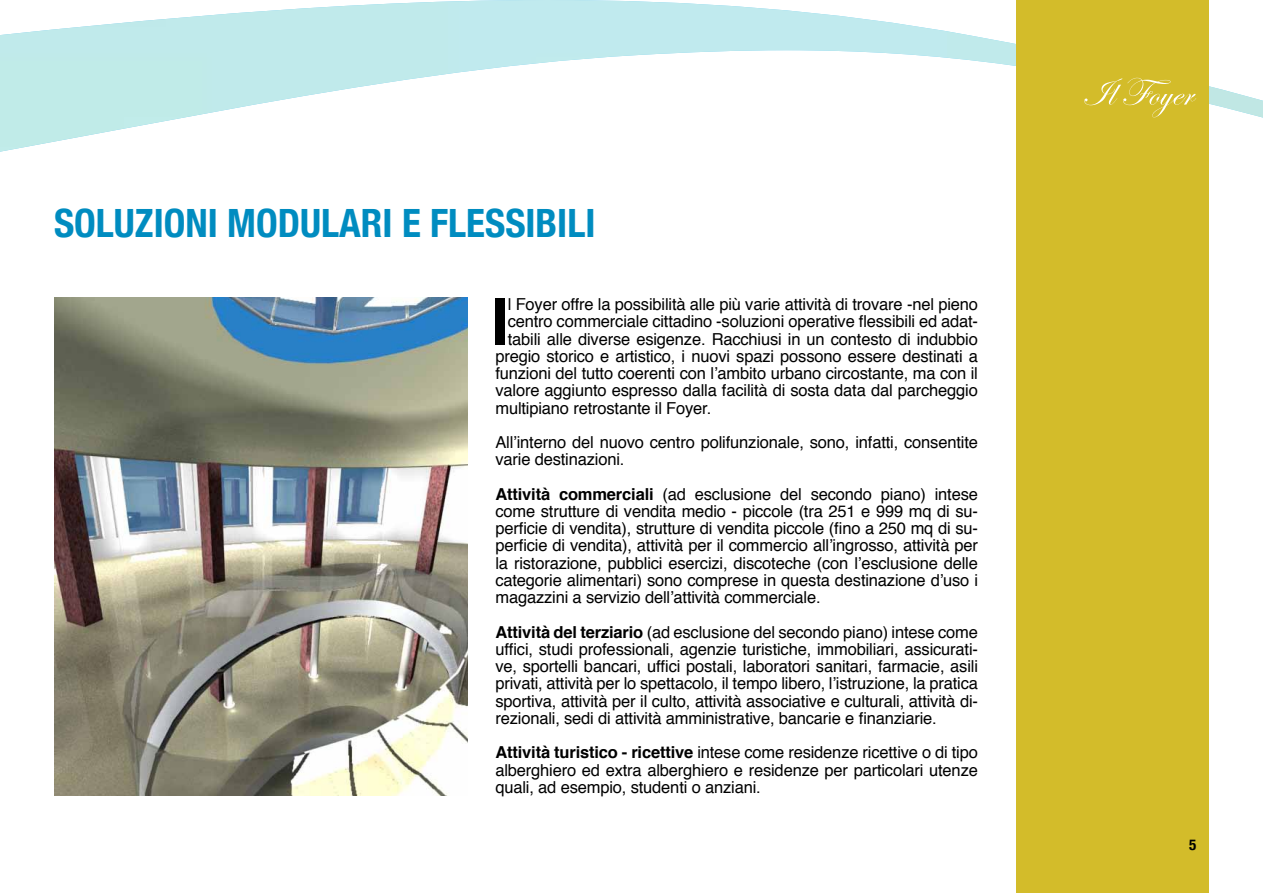
<style>
.page{position:relative;width:1263px;height:893px;background:#fff}
.page>*{position:absolute;margin:0;border:0;box-sizing:border-box;transform-origin:0 0}
.t1{font:700 condensed 64.8px "Helvetica Neue";color:#000}
.t2{font:700 condensed 39px "Helvetica Neue";color:#008cc0}
.t3{font:16.5px/17.2px "Helvetica";letter-spacing:-.01em;color:#000;text-align:justify}
.t4{font:700 condensed 15px "Helvetica Neue";color:#000}
.s1{font-weight:700}
</style>
<div class="page">
<img style="left:0;top:0;width:1263px;height:152px">
<svg style="left:0;top:11px;width:1263px;height:91px"></svg>
<div style="left:1016px;top:0;width:193px;height:893px;background:#d3bc2a"></div>
<svg style="left:1084px;top:78px;width:112px;height:39px"></svg>
<img style="left:54px;top:298px;width:414px;height:497px">
<h2 class="t2" style="left:54px;top:191px;width:543px">SOLUZIONI MODULARI E FLESSIBILI</h2>
<h1 class="t1" style="left:492px;top:268px;width:18px">I</h1>
<p class="t3" style="left:508px;top:296px;width:472px">l Foyer offre la possibilità alle più varie attività di trovare -nel pieno</p>
<p class="t3" style="left:508px;top:313px;width:472px">centro commerciale cittadino -soluzioni operative flessibili ed adat-</p>
<p class="t3" style="left:508px;top:331px;width:472px">tabili alle diverse esigenze. Racchiusi in un contesto di indubbio</p>
<p class="t3" style="left:495px;top:348px;width:484px">pregio storico e artistico, i nuovi spazi possono essere destinati a</p>
<p class="t3" style="left:495px;top:365px;width:484px">funzioni del tutto coerenti con l’ambito urbano circostante, ma con il</p>
<p class="t3" style="left:495px;top:382px;width:484px">valore aggiunto espresso dalla facilità di sosta data dal parcheggio</p>
<p class="t3" style="left:495px;top:400px;width:217px">multipiano retrostante il Foyer.</p>
<p class="t3" style="left:495px;top:434px;width:484px">All’interno del nuovo centro polifunzionale, sono, infatti, consentite varie destinazioni.</p>
<p class="t3" style="left:495px;top:486px;width:484px"><span class="s1">Attività commerciali</span> (ad esclusione del secondo piano) intese come strutture di vendita medio - piccole (tra 251 e 999 mq di su&shy;perficie di vendita), strutture di vendita piccole (fino a 250 mq di su&shy;perficie di vendita), attività per il commercio all’ingrosso, attività per la ristorazione, pubblici esercizi, discoteche (con l’esclusione delle categorie alimentari) sono comprese in questa destinazione d’uso i magazzini a servizio dell’attività commerciale.</p>
<p class="t3" style="left:495px;top:624px;width:484px"><span class="s1">Attività del terziario</span> (ad esclusione del secondo piano) intese come uffici, studi professionali, agenzie turistiche, immobiliari, assicurati&shy;ve, sportelli bancari, uffici postali, laboratori sanitari, farmacie, asili privati, attività per lo spettacolo, il tempo libero, l’istruzione, la pratica sportiva, attività per il culto, attività associative e culturali, attività di&shy;rezionali, sedi di attività amministrative, bancarie e finanziarie.</p>
<p class="t3" style="left:495px;top:744px;width:484px"><span class="s1">Attività turistico - ricettive</span> intese come residenze ricettive o di tipo alberghiero ed extra alberghiero e residenze per particolari utenze quali, ad esempio, studenti o anziani.</p>
<p class="t4" style="left:1189px;top:832px;width:9px">5</p>
</div>
